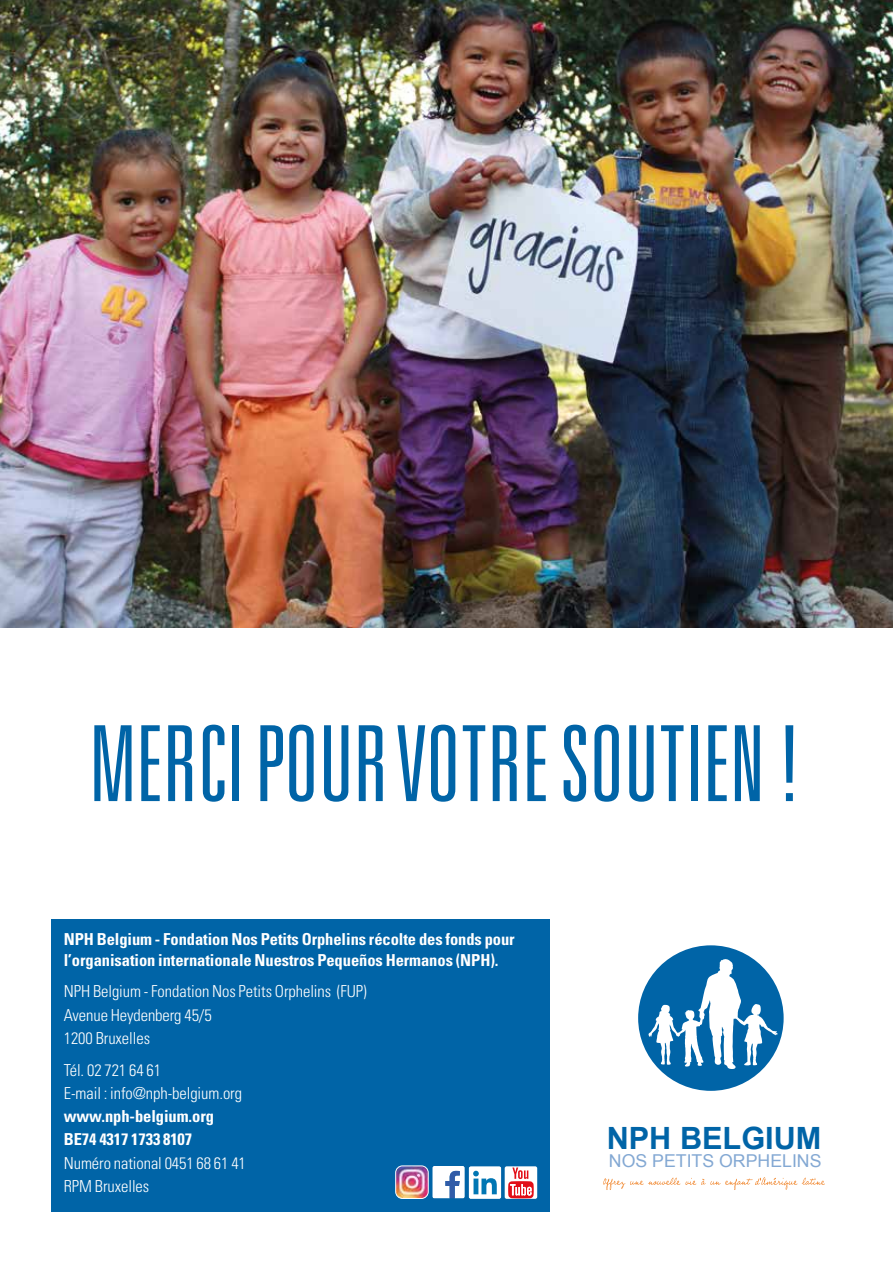
<style>
.page{position:relative;width:893px;height:1263px;background:#fff}
.page>*{position:absolute;margin:0;border:0;box-sizing:border-box;transform-origin:0 0}
.t1{font:300 ultra-condensed 105px "Univers LT Std";letter-spacing:-.005em;color:#0064a7}
.t2{font:700 30.75px "Arial";color:#0064a7}
.t3{font:17.7px "Arial";color:#83a8d3}
.t4{font:300 condensed 16.5px/23.2px "Univers LT Std";letter-spacing:-.005em;color:#fff}
.t5{font:700 condensed 16.5px/21px "Univers";letter-spacing:-.005em;color:#fff}
</style>
<div class="page">
<svg style="left:638px;top:945px;width:146px;height:146px"></svg>
<img style="left:0;top:0;width:893px;height:627px">
<svg style="left:603px;top:1177px;width:222px;height:13px"></svg>
<div style="left:51px;top:920px;width:499px;height:292px;background:#0064a7"></div>
<svg style="left:432px;top:1166px;width:69px;height:33px;background:#b5d1e5"></svg>
<div style="left:505px;top:1166px;width:32px;height:33px;background:#fff;border-radius:2px"></div>
<svg style="left:508px;top:1167px;width:26px;height:31px"></svg>
<img style="left:396px;top:1166px;width:32px;height:32px">
<div style="left:395px;top:1166px;width:33px;height:33px;border:1px solid #fff;border-radius:7px"></div>
<h1 class="t1" style="left:90px;top:709px;width:715px">MERCI POUR VOTRE SOUTIEN !</h1>
<p class="t5" style="left:64px;top:928px;width:452px">NPH Belgium - Fondation Nos Petits Orphelins récolte des fonds pour l’organisation internationale Nuestros Pequeños Hermanos (NPH).</p>
<p class="t4" style="left:64px;top:980px;width:305px">NPH Belgium - Fondation Nos Petits Orphelins (FUP)<br>Avenue Heydenberg 45/5<br>1200 Bruxelles</p>
<p class="t4" style="left:64px;top:1058px;width:180px">Tél. 02 721 64 61<br>E-mail : info@nph-belgium.org</p>
<p class="t5" style="left:64px;top:1104px;width:152px;line-height:23.2px">www.nph-belgium.org<br>BE74 4317 1733 8107</p>
<p class="t4" style="left:64px;top:1151px;width:184px">Numéro national 0451 68 61 41<br>RPM Bruxelles</p>
<h2 class="t2" style="left:607px;top:1117px;width:216px">NPH BELGIUM</h2>
<p class="t3" style="left:609px;top:1149px;width:214px">NOS PETITS ORPHELINS</p>
</div>
